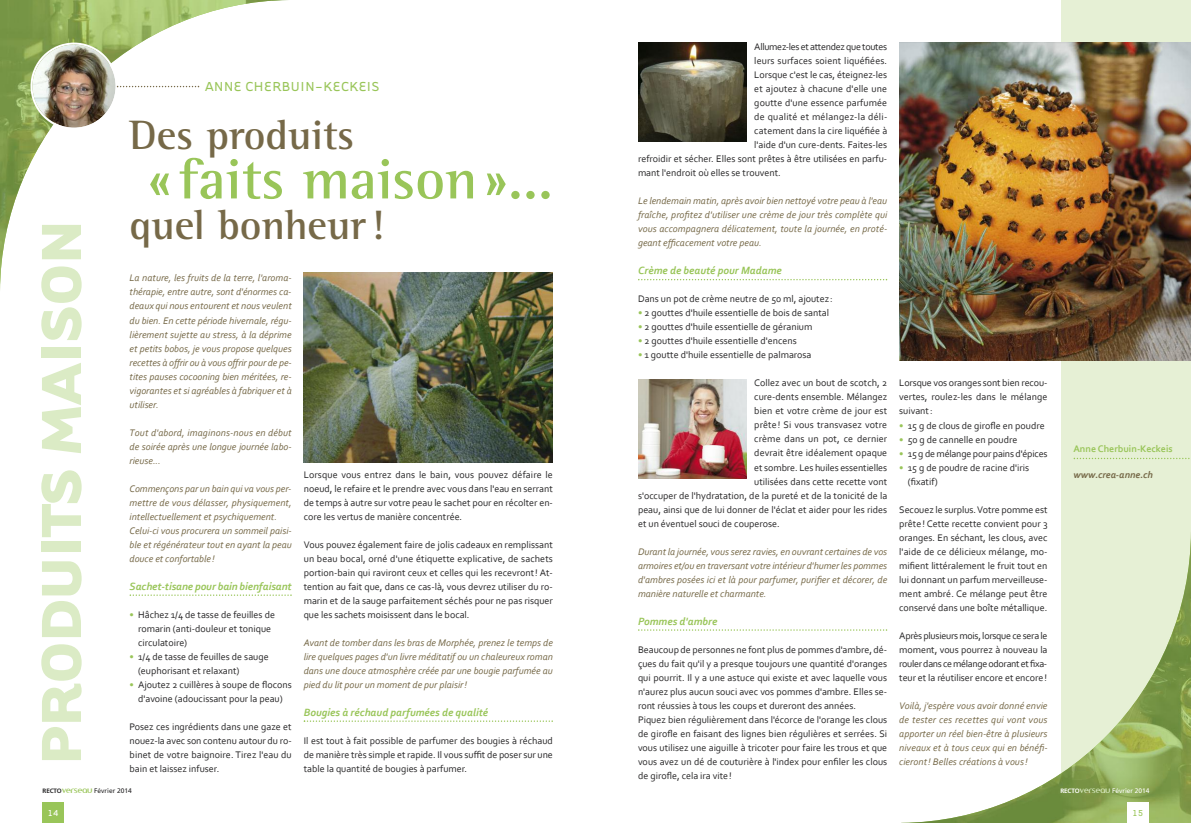
<style>
.page{position:relative;width:1191px;height:823px;background:#fff}
.page>*{position:absolute;margin:0;border:0;box-sizing:border-box;transform-origin:0 0}
.t1{font:700 65px "Tarzana Wide";letter-spacing:-.02em;color:#dbebc5}
.t2{font:700 58px "AT Rotis Semi Serif";color:#99c559}
.t3{font:700 42px "AT Rotis Semi Serif";color:#766948}
.t4{font:15px "Tarzana Wide";color:#99c559}
.t5{font:italic 700 11px "Corbel";color:#99c559}
.t6{font:10px/14px "Corbel";color:#272627;text-align:justify}
.t7{font:italic 10px/14px "Corbel";color:#766948;text-align:justify}
.t8{font:10px "Corbel";letter-spacing:-.03em;color:#272627}
.t9{font:10px "Corbel";letter-spacing:-.02em;color:#272627}
.t10{font:10px "Corbel";letter-spacing:.025em;color:#272627}
.t11{font:700 10px "Corbel";color:#99c559}
.t12{font:italic 700 10px "Corbel";color:#766948}
.t13{font:10px "Tarzana Wide";color:#fff}
.t14{font:10px "Tarzana Wide";color:#99c559}
.t15{font:6.6px "Frutiger";color:#272627}
.t16{font:6.6px "Frutiger";color:#fff}
.s1{color:#99c559}
.s2{font-weight:700;font-size:6.3px}
.s3{font-family:"Amerika Sans";font-size:8.6px;color:#99c559}
.s4{font-family:"Amerika Sans";font-size:8.9px;color:#99c559}
.s5{font-family:"Amerika Sans";font-size:8.6px;color:#d6e8bd}
.s6{font-family:"Amerika Sans";font-size:8.9px;color:#d6e8bd}
</style>
<div class="page">
<img style="left:0;top:0;width:288px;height:289px">
<img style="left:31px;top:43px;width:168px;height:87px">
<div style="left:43px;top:801px;width:21px;height:21px;background:#99c559"></div>
<svg style="left:130px;top:594px;width:162px;height:1px"></svg>
<svg style="left:638px;top:279px;width:249px;height:1px"></svg>
<svg style="left:638px;top:629px;width:249px;height:1px"></svg>
<svg style="left:304px;top:720px;width:249px;height:1px"></svg>
<img style="left:304px;top:272px;width:249px;height:190px">
<div style="left:1061px;top:0;width:130px;height:822px;background:#e6f0d5"></div>
<img style="left:922px;top:534px;width:269px;height:288px">
<div style="left:1127px;top:801px;width:21px;height:21px;background:#fff"></div>
<svg style="left:1073px;top:457px;width:117px;height:2px"></svg>
<img style="left:899px;top:43px;width:292px;height:317px">
<img style="left:638px;top:43px;width:108px;height:99px">
<img style="left:638px;top:379px;width:108px;height:99px">
<h1 class="t1" style="left:21px;top:764px;width:546px;rotate:-90deg">PRODUITS MAISON</h1>
<h3 class="t4" style="left:205px;top:77px;width:176px">ANNE CHERBUIN-KECKEIS</h3>
<h3 class="t3" style="left:130px;top:121px;width:226px">Des produits</h3>
<h2 class="t2" style="left:148px;top:159px;width:407px">«faits maison»...</h2>
<h3 class="t3" style="left:130px;top:211px;width:256px">quel bonheur!</h3>
<p class="t7" style="left:130px;top:271px;width:164px">La nature, les fruits de la terre, l'aroma&shy;thérapie, entre autre, sont d'énormes ca&shy;deaux qui nous entourent et nous veulent du bien. En cette période hivernale, régu&shy;lièrement sujette au stress, à la déprime et petits bobos, je vous propose quelques recettes à offrir ou à vous offrir pour de pe&shy;tites pauses cocooning bien méritées, re&shy;vigorantes et si agréables à fabriquer et à utiliser.</p>
<p class="t7" style="left:130px;top:425px;width:164px">Tout d'abord, imaginons-nous en début de soirée après une longue journée labo&shy;rieuse...</p>
<p class="t7" style="left:130px;top:481px;width:164px;text-align:left">Commençons par un bain qui va vous per&shy;mettre de vous délasser, physiquement, intellectuellement et psychiquement.<br>Celui-ci vous procurera un sommeil paisi&shy;ble et régénérateur tout en ayant la peau douce et confortable!</p>
<p class="t5" style="left:130px;top:579px;width:164px">Sachet-tisane pour bain bienfaisant</p>
<p class="t6" style="left:138px;top:607px;width:138px;text-align:left;text-indent:-9px"><span class="s1">•</span> Hâchez 1/4 de tasse de feuilles de romarin (anti-douleur et tonique circulatoire)</p>
<p class="t6" style="left:138px;top:649px;width:132px;text-indent:-9px"><span class="s1">•</span> 1/4 de tasse de feuilles de sauge (euphorisant et relaxant)</p>
<p class="t6" style="left:130px;top:677px;width:164px;text-align:center"><span class="s1">•</span> Ajoutez 2 cuillères à soupe de flocons d'avoine (adoucissant pour la peau)</p>
<p class="t6" style="left:130px;top:719px;width:164px">Posez ces ingrédients dans une gaze et nouez-la avec son contenu autour du ro&shy;binet de votre baignoire. Tirez l'eau du bain et laissez infuser.</p>
<p class="t6" style="left:304px;top:467px;width:251px">Lorsque vous entrez dans le bain, vous pouvez défaire le noeud, le refaire et le prendre avec vous dans l'eau en serrant de temps à autre sur votre peau le sachet pour en récolter en&shy;core les vertus de manière concentrée.</p>
<p class="t6" style="left:304px;top:537px;width:251px">Vous pouvez également faire de jolis cadeaux en remplissant un beau bocal, orné d'une étiquette explicative, de sachets portion-bain qui raviront ceux et celles qui les recevront! At&shy;tention au fait que, dans ce cas-là, vous devrez utiliser du ro&shy;marin et de la sauge parfaitement séchés pour ne pas risquer que les sachets moisissent dans le bocal.</p>
<p class="t7" style="left:304px;top:635px;width:251px">Avant de tomber dans les bras de Morphée, prenez le temps de lire quelques pages d'un livre méditatif ou un chaleureux roman dans une douce atmosphère créée par une bougie parfumée au pied du lit pour un moment de pur plaisir!</p>
<p class="t5" style="left:304px;top:705px;width:186px">Bougies à réchaud parfumées de qualité</p>
<p class="t6" style="left:304px;top:733px;width:251px">Il est tout à fait possible de parfumer des bougies à réchaud de manière très simple et rapide. Il vous suffit de poser sur une table la quantité de bougies à parfumer.</p>
<p class="t15" style="left:43px;top:788px;width:91px"><span class="s2">RECTO</span><span class="s3">v</span><span class="s4">erseau</span> Février 2014</p>
<p class="t13" style="left:48px;top:805px;width:13px">14</p>
<p class="t8" style="left:754px;top:40px;width:134px">Allumez-lesetattendezquetoutes</p>
<p class="t6" style="left:754px;top:54px;width:134px">leurs surfaces soient liquéfiées.</p>
<p class="t6" style="left:754px;top:68px;width:134px">Lorsque c'est le cas, éteignez-les</p>
<p class="t6" style="left:754px;top:82px;width:134px">et ajoutez à chacune d'elle une</p>
<p class="t6" style="left:754px;top:96px;width:134px">goutte d'une essence parfumée</p>
<p class="t10" style="left:754px;top:110px;width:135px">de qualité et mélangez-la déli-</p>
<p class="t6" style="left:754px;top:124px;width:134px">catement dans la cire liquéfiée à</p>
<p class="t6" style="left:754px;top:138px;width:134px">l'aide d'un cure-dents. Faites-les</p>
<p class="t6" style="left:638px;top:152px;width:251px">refroidir et sécher. Elles sont prêtes à être utilisées en parfu-</p>
<p class="t6" style="left:638px;top:166px;width:144px">mant l'endroit où elles se trouvent.</p>
<p class="t7" style="left:638px;top:194px;width:251px">Le lendemain matin, après avoir bien nettoyé votre peau à l'eau fraîche, profitez d'utiliser une crème de jour très complète qui vous accompagnera délicatement, toute la journée, en proté&shy;geant efficacement votre peau.</p>
<p class="t5" style="left:638px;top:263px;width:145px">Crème de beauté pour Madame</p>
<p class="t6" style="left:638px;top:292px;width:196px">Dans un pot de crème neutre de 50 ml, ajoutez:</p>
<p class="t6" style="left:638px;top:306px;width:193px"><span class="s1">•</span> 2 gouttes d'huile essentielle de bois de santal</p>
<p class="t6" style="left:638px;top:320px;width:176px"><span class="s1">•</span> 2 gouttes d'huile essentielle de géranium</p>
<p class="t6" style="left:638px;top:334px;width:160px"><span class="s1">•</span> 2 gouttes d'huile essentielle d'encens</p>
<p class="t6" style="left:638px;top:348px;width:175px"><span class="s1">•</span> 1 goutte d'huile essentielle de palmarosa</p>
<p class="t6" style="left:754px;top:376px;width:134px">Collez avec un bout de scotch, 2</p>
<p class="t6" style="left:754px;top:390px;width:134px">cure-dents ensemble. Mélangez</p>
<p class="t6" style="left:754px;top:404px;width:134px">bien et votre crème de jour est</p>
<p class="t6" style="left:754px;top:418px;width:134px">prête! Si vous transvasez votre</p>
<p class="t6" style="left:754px;top:432px;width:134px">crème dans un pot, ce dernier</p>
<p class="t6" style="left:754px;top:446px;width:134px">devrait être idéalement opaque</p>
<p class="t6" style="left:754px;top:460px;width:134px">et sombre. Les huiles essentielles</p>
<p class="t6" style="left:754px;top:474px;width:134px">utilisées dans cette recette vont</p>
<p class="t6" style="left:638px;top:488px;width:251px">s'occuper de l'hydratation, de la pureté et de la tonicité de la</p>
<p class="t6" style="left:638px;top:502px;width:251px">peau, ainsi que de lui donner de l'éclat et aider pour les rides</p>
<p class="t6" style="left:638px;top:516px;width:143px">et un éventuel souci de couperose.</p>
<p class="t7" style="left:638px;top:544px;width:251px">Durant la journée, vous serez ravies, en ouvrant certaines de vos armoires et/ou en traversant votre intérieur d'humer les pommes d'ambres posées ici et là pour parfumer, purifier et décorer, de manière naturelle et charmante.</p>
<p class="t5" style="left:638px;top:613px;width:81px">Pommes d'ambre</p>
<p class="t6" style="left:638px;top:642px;width:251px;text-align:left">Beaucoup de personnes ne font plus de pommes d'ambre, dé&shy;çues du fait qu'il y a presque toujours une quantité d'oranges qui pourrit. Il y a une astuce qui existe et avec laquelle vous n'aurez plus aucun souci avec vos pommes d'ambre. Elles se&shy;ront réussies à tous les coups et dureront des années.<br>Piquez bien régulièrement dans l'écorce de l'orange les clous de girofle en faisant des lignes bien régulières et serrées. Si vous utilisez une aiguille à tricoter pour faire les trous et que vous avez un dé de couturière à l'index pour enfiler les clous de girofle, cela ira vite!</p>
<p class="t6" style="left:899px;top:376px;width:150px">Lorsque vos oranges sont bien recou&shy;vertes, roulez-les dans le mélange suivant:</p>
<p class="t6" style="left:899px;top:418px;width:147px"><span class="s1">•</span> 15 g de clous de girofle en poudre</p>
<p class="t6" style="left:899px;top:432px;width:120px"><span class="s1">•</span> 50 g de cannelle en poudre</p>
<p class="t9" style="left:899px;top:446px;width:150px"><span class="s1">•</span> 15 g de mélange pour pains d'épices</p>
<p class="t6" style="left:907px;top:460px;width:123px;text-indent:-9px"><span class="s1">•</span> 15 g de poudre de racine d'iris (fixatif)</p>
<p class="t6" style="left:899px;top:502px;width:150px">Secouez le surplus.Votre pomme est prête! Cette recette convient pour 3 oranges. En séchant, les clous, avec l'aide de ce délicieux mélange, mo&shy;mifient littéralement le fruit tout en lui donnant un parfum merveilleuse&shy;ment ambré. Ce mélange peut être conservé dans une boîte métallique.</p>
<p class="t6" style="left:899px;top:628px;width:150px">Aprèsplusieursmois,lorsqueceserale moment, vous pourrez à nouveau la roulerdans cemélangeodorantetfixa&shy;teur et la réutiliser encore et encore!</p>
<p class="t7" style="left:899px;top:698px;width:150px">Voilà, j'espère vous avoir donné envie de tester ces recettes qui vont vous apporter un réel bien-être à plusieurs niveaux et à tous ceux qui en bénéfi&shy;cieront! Belles créations à vous!</p>
<p class="t11" style="left:1073px;top:442px;width:101px">Anne Cherbuin-Keckeis</p>
<p class="t12" style="left:1073px;top:468px;width:81px">www.crea-anne.ch</p>
<p class="t16" style="left:1060px;top:788px;width:91px"><span class="s2">RECTO</span><span class="s5">v</span><span class="s6">erseau</span> Février 2014</p>
<p class="t14" style="left:1132px;top:805px;width:13px">15</p>
</div>
